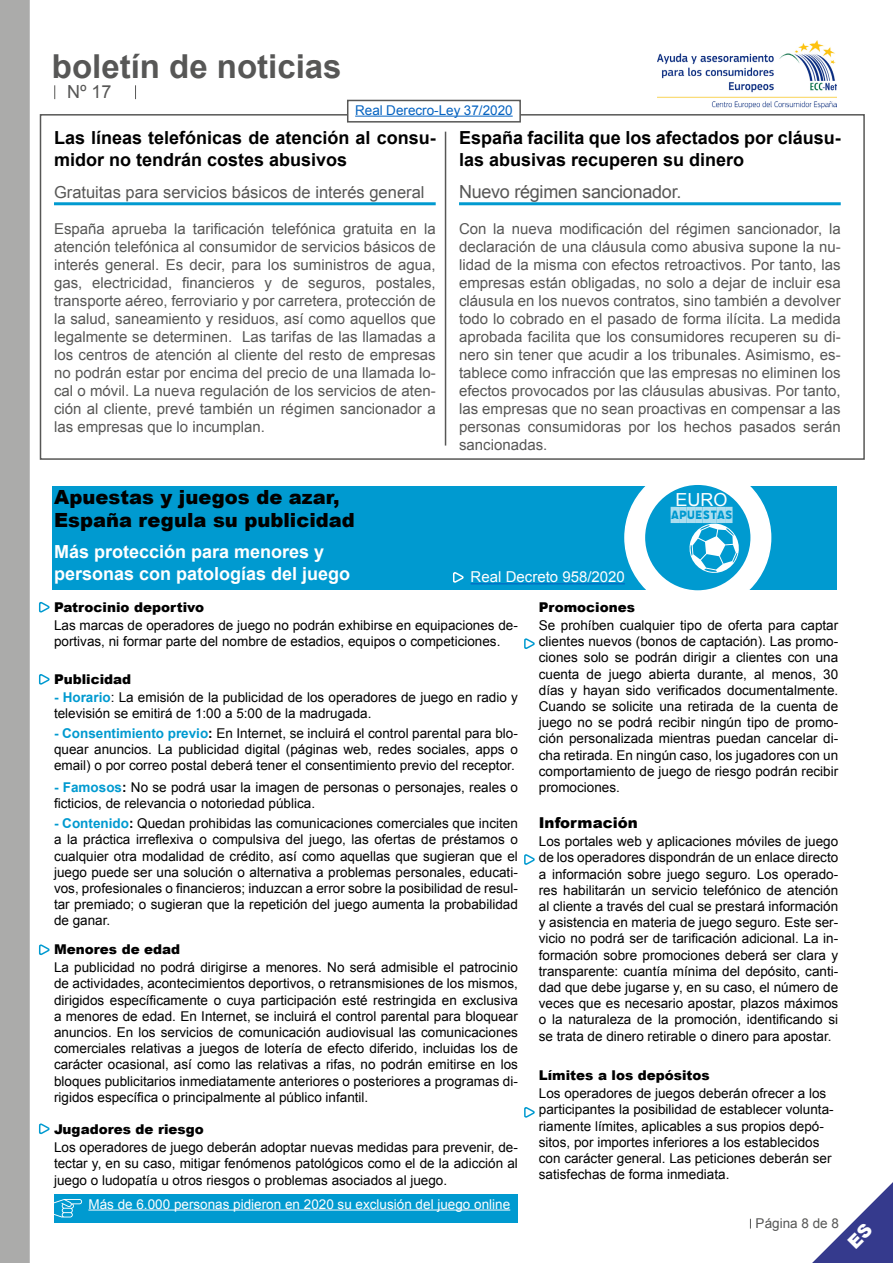
<style>
.page{position:relative;width:893px;height:1263px;background:#fff}
.page>*{position:absolute;margin:0;border:0;box-sizing:border-box;transform-origin:0 0}
.t1{font:700 33px "Arial";color:#575756}
.t2{font:900 19.5px/23.4px "Arial";color:#000}
.t3{font:700 18px/21.6px "Arial";color:#000}
.t4{font:700 18px/21.6px "Arial";color:#fff}
.t5{font:18px "Arial";letter-spacing:-.015em;color:#575756}
.t6{font:18px "Arial";color:#fff}
.t7{font:16.5px "Arial";color:#575756}
.t8{font:15px/18px "Arial";color:#575756;text-align:justify}
.t9{font:15px "Arial";color:#fff}
.t10{font:900 15px "Arial";color:#000}
.t11{font:13.5px/16.2px "Arial";color:#000;text-align:justify}
.t12{font:900 13.5px "Arial";color:#000}
.t13{font:13.5px "Arial";color:#fff}
.t14{font:13.5px "Arial";color:#0563c1}
.t15{font:13.5px "Arial";color:#575756}
.t16{font:13.5px "Filicudi Striped";color:#fff}
.s1{font-weight:700;color:#009ad0}
.s2{font-weight:700}
</style>
<div class="page">
<img style="left:657px;top:41px;width:179px;height:68px">
<svg style="left:54px;top:85px;width:1px;height:14px"></svg>
<svg style="left:135px;top:85px;width:1px;height:14px"></svg>
<div style="left:0;top:0;width:30px;height:1263px;background:#ababaa"></div>
<div style="left:52px;top:486px;width:785px;height:103px;background:#009ad0"></div>
<div style="left:54px;top:1194px;width:463px;height:28px;background:#009ad0"></div>
<hr style="left:54px;top:202px;width:382px;height:3px;background:#009ad0">
<hr style="left:445px;top:132px;width:1px;height:314px;background:#575756">
<svg style="left:38px;top:674px;width:12px;height:11px"></svg>
<svg style="left:38px;top:944px;width:12px;height:12px"></svg>
<svg style="left:38px;top:601px;width:12px;height:12px"></svg>
<svg style="left:38px;top:1123px;width:12px;height:12px"></svg>
<svg style="left:524px;top:638px;width:11px;height:11px"></svg>
<svg style="left:524px;top:1107px;width:11px;height:11px"></svg>
<svg style="left:524px;top:854px;width:11px;height:11px"></svg>
<hr style="left:471px;top:583px;width:154px;height:1px;background:#0563c1">
<svg style="left:453px;top:572px;width:11px;height:11px"></svg>
<hr style="left:88px;top:1209px;width:422px;height:1px;background:#fff">
<svg style="left:54px;top:1199px;width:28px;height:18px"></svg>
<div style="left:625px;top:465px;width:146px;height:145px;background:#fff;border-radius:50%"></div>
<div style="left:645px;top:485px;width:105px;height:105px;background:#009ad0;border-radius:50%"></div>
<svg style="left:689px;top:523px;width:52px;height:52px"></svg>
<hr style="left:459px;top:202px;width:382px;height:3px;background:#009ad0">
<div style="left:40px;top:114px;width:825px;height:346px;border:2px solid #575756"></div>
<div style="left:347px;top:100px;width:174px;height:23px;background:#fff;border:2px solid #575756"></div>
<hr style="left:355px;top:116px;width:158px;height:1px;background:#0563c1">
<svg style="left:812px;top:1182px;width:81px;height:81px"></svg>
<h1 class="t1" style="left:52px;top:44px;width:291px">boletín de noticias</h1>
<h3 class="t5" style="left:67px;top:80px;width:46px">Nº 17</h3>
<p class="t14" style="left:355px;top:101px;width:159px">Real Derecro-Ley 37/2020</p>
<h3 class="t3" style="left:54px;top:127px;width:383px">Las líneas telefónicas de atención al consu&shy;midor no tendrán costes abusivos</h3>
<p class="t7" style="left:54px;top:181px;width:372px">Gratuitas para servicios básicos de interés general</p>
<p class="t8" style="left:54px;top:220px;width:383px">España aprueba la tarificación telefónica gratuita en la atención telefónica al consumidor de servicios básicos de interés general. Es decir, para los suministros de agua, gas, electricidad, financieros y de seguros, postales, transporte aéreo, ferroviario y por carretera, protección de la salud, saneamiento y residuos, así como aquellos que legalmente se determinen. Las tarifas de las llamadas a los centros de atención al cliente del resto de empresas no podrán estar por encima del precio de una llamada lo&shy;cal o móvil. La nueva regulación de los servicios de aten&shy;ción al cliente, prevé también un régimen sancionador a las empresas que lo incumplan.</p>
<h3 class="t3" style="left:459px;top:127px;width:383px">España facilita que los afectados por cláusu&shy;las abusivas recuperen su dinero</h3>
<h3 class="t5" style="left:459px;top:180px;width:224px">Nuevo régimen sancionador.</h3>
<p class="t8" style="left:459px;top:220px;width:383px">Con la nueva modificación del régimen sancionador, la declaración de una cláusula como abusiva supone la nu&shy;lidad de la misma con efectos retroactivos. Por tanto, las empresas están obligadas, no solo a dejar de incluir esa cláusula en los nuevos contratos, sino también a devolver todo lo cobrado en el pasado de forma ilícita. La medida aprobada facilita que los consumidores recuperen su di&shy;nero sin tener que acudir a los tribunales. Asimismo, es&shy;tablece como infracción que las empresas no eliminen los efectos provocados por las cláusulas abusivas. Por tanto, las empresas que no sean proactivas en compensar a las personas consumidoras por los hechos pasados serán sancionadas.</p>
<h2 class="t2" style="left:54px;top:485px;width:302px">Apuestas y juegos de azar,<br>España regula su publicidad</h2>
<h3 class="t4" style="left:54px;top:541px;width:298px">Más protección para menores y personas con patologías del juego</h3>
<p class="t12" style="left:54px;top:597px;width:152px">Patrocinio deportivo</p>
<p class="t11" style="left:54px;top:617px;width:465px">Las marcas de operadores de juego no podrán exhibirse en equipaciones de&shy;portivas, ni formar parte del nombre de estadios, equipos o competiciones.</p>
<p class="t12" style="left:54px;top:669px;width:79px">Publicidad</p>
<p class="t11" style="left:54px;top:689px;width:465px"><span class="s1">- Horario</span>: La emisión de la publicidad de los operadores de juego en radio y televisión se emitirá de 1:00 a 5:00 de la madrugada.</p>
<p class="t11" style="left:54px;top:725px;width:465px"><span class="s1">- Consentimiento previo</span><span class="s2">:</span> En Internet, se incluirá el control parental para blo&shy;quear anuncios. La publicidad digital (páginas web, redes sociales, apps o email) o por correo postal deberá tener el consentimiento previo del receptor.</p>
<p class="t11" style="left:54px;top:779px;width:465px"><span class="s1">- Famosos</span><span class="s2">:</span> No se podrá usar la imagen de personas o personajes, reales o ficticios, de relevancia o notoriedad pública.</p>
<p class="t11" style="left:54px;top:815px;width:465px"><span class="s1">- Contenido</span><span class="s2">:</span> Quedan prohibidas las comunicaciones comerciales que inciten a la práctica irreflexiva o compulsiva del juego, las ofertas de préstamos o cualquier otra modalidad de crédito, así como aquellas que sugieran que el juego puede ser una solución o alternativa a problemas personales, educati&shy;vos, profesionales o financieros; induzcan a error sobre la posibilidad de resul&shy;tar premiado; o sugieran que la repetición del juego aumenta la probabilidad de ganar.</p>
<p class="t12" style="left:54px;top:939px;width:128px">Menores de edad</p>
<p class="t11" style="left:54px;top:959px;width:465px">La publicidad no podrá dirigirse a menores. No será admisible el patrocinio de actividades, acontecimientos deportivos, o retransmisiones de los mismos, dirigidos específicamente o cuya participación esté restringida en exclusiva a menores de edad. En Internet, se incluirá el control parental para bloquear anuncios. En los servicios de comunicación audiovisual las comunicaciones comerciales relativas a juegos de lotería de efecto diferido, incluidas los de carácter ocasional, así como las relativas a rifas, no podrán emitirse en los bloques publicitarios inmediatamente anteriores o posteriores a programas di&shy;rigidos específica o principalmente al público infantil.</p>
<p class="t12" style="left:54px;top:1119px;width:151px">Jugadores de riesgo</p>
<p class="t11" style="left:54px;top:1139px;width:465px">Los operadores de juego deberán adoptar nuevas medidas para prevenir, de&shy;tectar y, en su caso, mitigar fenómenos patológicos como el de la adicción al juego o ludopatía u otros riesgos o problemas asociados al juego.</p>
<h3 class="t6" style="left:675px;top:488px;width:54px">EURO</h3>
<p class="t16" style="left:671px;top:507px;width:64px">APUESTAS</p>
<p class="t9" style="left:471px;top:567px;width:156px">Real Decreto 958/2020</p>
<p class="t12" style="left:539px;top:597px;width:98px">Promociones</p>
<p class="t11" style="left:539px;top:617px;width:301px">Se prohíben cualquier tipo de oferta para captar clientes nuevos (bonos de captación). Las promo&shy;ciones solo se podrán dirigir a clientes con una cuenta de juego abierta durante, al menos, 30 días y hayan sido verificados documentalmente.<br>Cuando se solicite una retirada de la cuenta de juego no se podrá recibir ningún tipo de promo&shy;ción personalizada mientras puedan cancelar di&shy;cha retirada. En ningún caso, los jugadores con un comportamiento de juego de riesgo podrán recibir promociones.</p>
<p class="t10" style="left:539px;top:812px;width:100px">Información</p>
<p class="t11" style="left:539px;top:833px;width:301px">Los portales web y aplicaciones móviles de juego de los operadores dispondrán de un enlace directo a información sobre juego seguro. Los operado&shy;res habilitarán un servicio telefónico de atención al cliente a través del cual se prestará información y asistencia en materia de juego seguro. Este ser&shy;vicio no podrá ser de tarificación adicional. La in&shy;formación sobre promociones deberá ser clara y transparente: cuantía mínima del depósito, canti&shy;dad que debe jugarse y, en su caso, el número de veces que es necesario apostar, plazos máximos o la naturaleza de la promoción, identificando si se trata de dinero retirable o dinero para apostar.</p>
<p class="t12" style="left:539px;top:1065px;width:172px">Límites a los depósitos</p>
<p class="t11" style="left:539px;top:1085px;width:296px;text-align:left">Los operadores de juegos deberán ofrecer a los participantes la posibilidad de establecer volunta&shy;riamente límites, aplicables a sus propios depó&shy;sitos, por importes inferiores a los establecidos con carácter general. Las peticiones deberán ser satisfechas de forma inmediata.</p>
<p class="t13" style="left:88px;top:1195px;width:423px">Más de 6.000 personas pidieron en 2020 su exclusión del juego online</p>
<p class="t15" style="left:756px;top:1215px;width:85px">Página 8 de 8</p>
</div>
